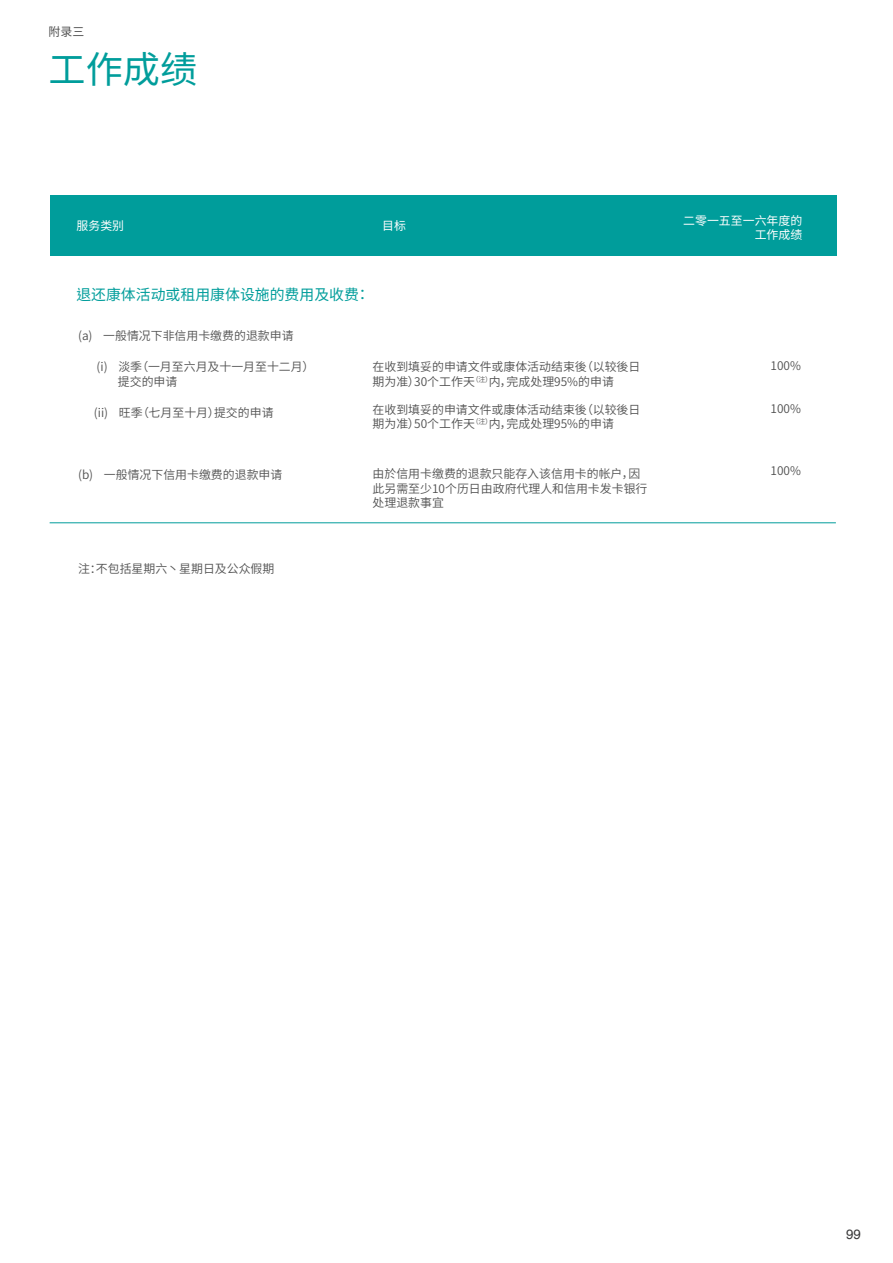
<style>
.page{position:relative;width:893px;height:1263px;background:#fff}
.page>*{position:absolute;margin:0;border:0;box-sizing:border-box;transform-origin:0 0}
.t1{font:37.2px "Noto Sans CJ Ksc";color:#009d9b}
.t2{font:14.85px "Noto Sans Hant";color:#009d9b}
.t3{font:13.5px "Helvetica";color:#383839}
.t4{font:600 11.85px/14.2px "Noto Sans CJ Ksc";color:#505050}
.t5{font:11.85px/14.2px "Noto Sans CJ Ksc";color:#fff;text-align:right}
.t6{font:11.85px "Noto Sans CJ Ksc";color:#505050}
.s1{font-family:"Noto Sans CJ Ksc"}
</style>
<div class="page">
<hr style="left:50px;top:522px;width:786px;height:1px;background:#009d9b">
<div style="left:50px;top:195px;width:786px;height:60px;background:#009d9b"></div>
<p class="t6" style="left:49px;top:25px;width:37px">附录三</p>
<h1 class="t1" style="left:49px;top:49px;width:150px">工作成绩</h1>
<p class="t5" style="left:77px;top:219px;width:49px">服务类别</p>
<p class="t5" style="left:382px;top:219px;width:25px">目标</p>
<p class="t5" style="left:683px;top:214px;width:120px">二零一五至一六年度的工作成绩</p>
<p class="t2" style="left:76px;top:286px;width:295px">退<span class="s1">还</span>康体活动或租用康体设施的<span class="s1">费</span>用及收<span class="s1">费</span>：</p>
<p class="t4" style="left:78px;top:329px;width:217px">(a) 一般情况下非信用卡缴费的退款申请</p>
<p class="t4" style="left:118px;top:360px;width:198px;text-indent:-21px">(i) 淡季（一月至六月及十一月至十二月）提交的申请</p>
<p class="t4" style="left:94px;top:406px;width:181px">(ii) 旺季（七月至十月）提交的申请</p>
<p class="t4" style="left:78px;top:468px;width:206px">(b) 一般情况下信用卡缴费的退款申请</p>
<p class="t4" style="left:373px;top:360px;width:269px">在收到填妥的申请文件或康体活动结束後（以较後日期为准）30个工作天<sup>（注）</sup>内，完成处理95%的申请</p>
<p class="t4" style="left:373px;top:403px;width:269px">在收到填妥的申请文件或康体活动结束後（以较後日期为准）50个工作天<sup>（注）</sup>内，完成处理95%的申请</p>
<p class="t4" style="left:373px;top:467px;width:276px">由於信用卡缴费的退款只能存入该信用卡的帐户，因此另需至少10个历日由政府代理人和信用卡发卡银行处理退款事宜</p>
<p class="t4" style="left:78px;top:562px;width:198px">注：不包括星期六丶星期日及公众假期</p>
<p class="t4" style="left:770px;top:359px;width:32px">100%</p>
<p class="t4" style="left:770px;top:401px;width:32px">100%</p>
<p class="t4" style="left:770px;top:464px;width:32px">100%</p>
<p class="t3" style="left:846px;top:1224px;width:16px">99</p>
</div>
